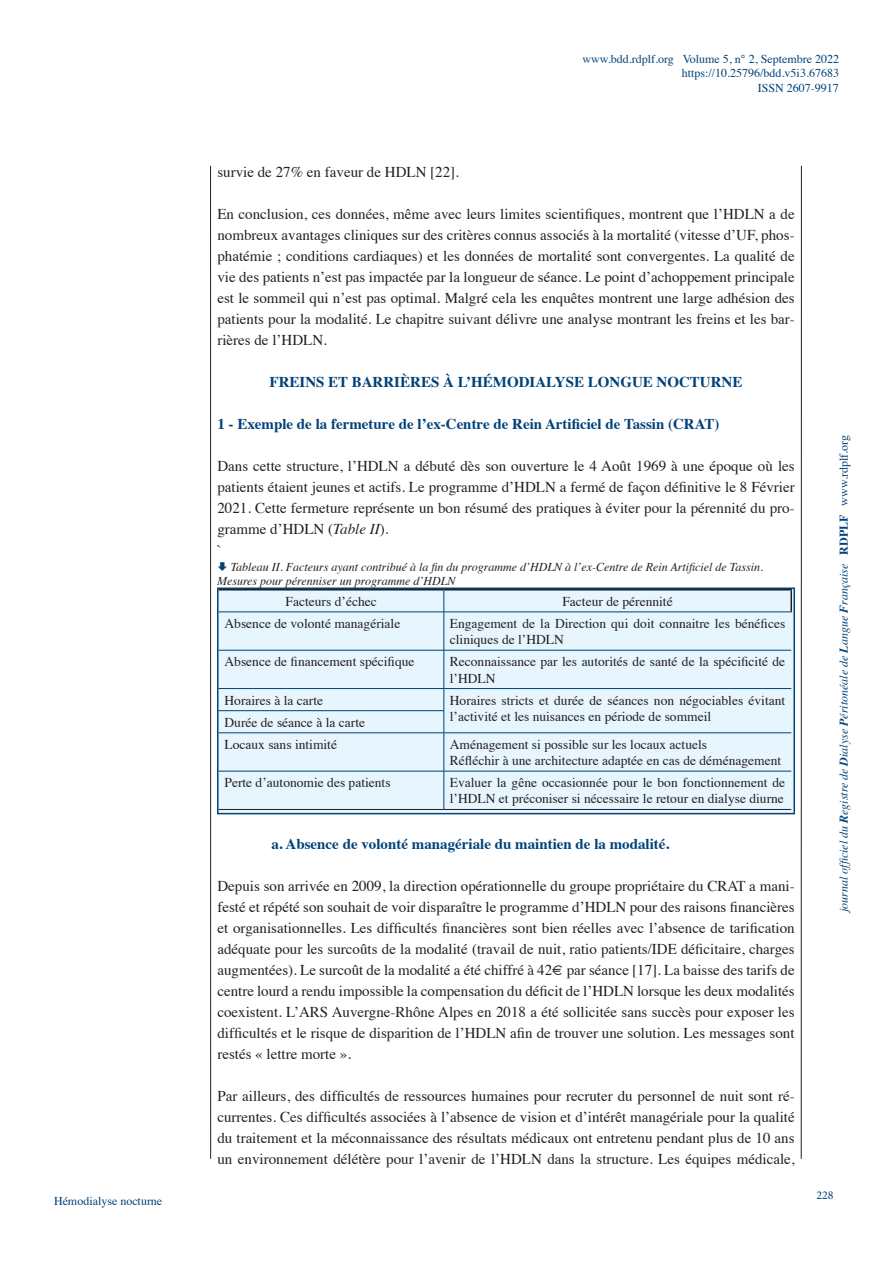
<style>
.page{position:relative;width:893px;height:1263px;background:#fff}
.page>*{position:absolute;margin:0;border:0;box-sizing:border-box;transform-origin:0 0}
.t1{font:15px/21px "Times";color:#231f20;text-align:justify}
.t2{font:700 15px "Times";color:#004279}
.t3{font:13.5px/16.2px "Times";color:#231f20}
.t4{font:italic 12px/14.4px "Times";color:#231f20}
.t5{font:12px "Times";color:#004279}
.t6{font:italic 12px "Times";color:#004279}
.t7{font:12px "Minion Pro";color:#004279}
.s1{font-style:italic}
.s2{font-weight:700}
.s3{font-weight:700;font-style:normal}
.s4{font-style:normal}
</style>
<div class="page">
<hr style="left:210px;top:166px;width:1px;height:993px;background:#231f20">
<hr style="left:801px;top:166px;width:1px;height:993px;background:#231f20">
<div style="left:218px;top:588px;width:576px;height:226px;background:#e6f5fe"></div>
<hr style="left:790px;top:590px;width:2px;height:22px;background:#231f20">
<svg style="left:444px;top:590px;width:1px;height:22px"></svg>
<hr style="left:219px;top:612px;width:225px;height:1px;background:#004279">
<hr style="left:444px;top:612px;width:348px;height:1px;background:#004279">
<hr style="left:444px;top:612px;width:1px;height:38px;background:#004279">
<hr style="left:219px;top:650px;width:225px;height:1px;background:#004279">
<hr style="left:444px;top:650px;width:347px;height:1px;background:#004279">
<hr style="left:444px;top:650px;width:1px;height:38px;background:#004279">
<hr style="left:219px;top:688px;width:225px;height:1px;background:#004279">
<hr style="left:444px;top:688px;width:347px;height:1px;background:#004279">
<hr style="left:219px;top:710px;width:225px;height:1px;background:#004279">
<svg style="left:444px;top:689px;width:1px;height:43px"></svg>
<hr style="left:219px;top:732px;width:225px;height:1px;background:#004279">
<hr style="left:444px;top:732px;width:347px;height:1px;background:#004279">
<hr style="left:444px;top:733px;width:1px;height:38px;background:#004279">
<hr style="left:219px;top:771px;width:225px;height:1px;background:#004279">
<hr style="left:444px;top:771px;width:347px;height:1px;background:#004279">
<hr style="left:444px;top:771px;width:1px;height:38px;background:#004279">
<hr style="left:219px;top:809px;width:225px;height:1px;background:#231f20">
<hr style="left:444px;top:809px;width:347px;height:1px;background:#231f20">
<div style="left:217px;top:587px;width:578px;height:227px;border:2px solid #004279"></div>
<p class="t5" style="left:54px;top:1189px;width:110px">Hémodialyse nocturne</p>
<p class="t5" style="left:583px;top:48px;width:258px">www.bdd.rdplf.org Volume 5, n° 2, Septembre 2022</p>
<p class="t5" style="left:682px;top:62px;width:159px">https://10.25796/bdd.v5i3.67683</p>
<p class="t5" style="left:758px;top:77px;width:82px">ISSN 2607-9917</p>
<p class="t1" style="left:217px;top:160px;width:243px">survie de 27% en faveur de HDLN [22].</p>
<p class="t1" style="left:217px;top:202px;width:579px">En conclusion, ces données, même avec leurs limites scientifiques, montrent que l’HDLN a de nombreux avantages cliniques sur des critères connus associés à la mortalité (vitesse d’UF, phos&shy;phatémie ; conditions cardiaques) et les données de mortalité sont convergentes. La qualité de vie des patients n’est pas impactée par la longueur de séance. Le point d’achoppement principale est le sommeil qui n’est pas optimal. Malgré cela les enquêtes montrent une large adhésion des patients pour la modalité. Le chapitre suivant délivre une analyse montrant les freins et les bar&shy;rières de l’HDLN.</p>
<p class="t2" style="left:270px;top:368px;width:474px">FREINS ET BARRIÈRES À L’HÉMODIALYSE LONGUE NOCTURNE</p>
<p class="t2" style="left:217px;top:410px;width:504px">1 - Exemple de la fermeture de l’ex-Centre de Rein Artificiel de Tassin (CRAT)</p>
<p class="t1" style="left:217px;top:454px;width:579px">Dans cette structure, l’HDLN a débuté dès son ouverture le 4 Août 1969 à une époque où les patients étaient jeunes et actifs. Le programme d’HDLN a fermé de façon définitive le 8 Février 2021. Cette fermeture représente un bon résumé des pratiques à éviter pour la pérennité du pro&shy;gramme d’HDLN (<span class="s1">Table II</span>).</p>
<p class="t1" style="left:217px;top:538px;width:6px">`</p>
<p class="t4" style="left:217px;top:559px;width:547px;text-indent:14px">Tableau II. Facteurs ayant contribué à la fin du programme d’HDLN à l’ex-Centre de Rein Artificiel de Tassin.<br>Mesures pour pérenniser un programme d’HDLN</p>
<p class="t3" style="left:286px;top:592px;width:93px">Facteurs d’échec</p>
<p class="t3" style="left:562px;top:592px;width:112px">Facteur de pérennité</p>
<p class="t3" style="left:225px;top:614px;width:177px">Absence de volonté managériale</p>
<p class="t3" style="left:450px;top:614px;width:337px">Engagement de la Direction qui doit connaitre les bénéfices cliniques de l’HDLN</p>
<p class="t3" style="left:225px;top:652px;width:192px">Absence de financement spécifique</p>
<p class="t3" style="left:450px;top:652px;width:337px">Reconnaissance par les autorités de santé de la spécificité de l’HDLN</p>
<p class="t3" style="left:225px;top:691px;width:100px">Horaires à la carte</p>
<p class="t3" style="left:450px;top:691px;width:337px">Horaires stricts et durée de séances non négociables évitant l’activité et les nuisances en période de sommeil</p>
<p class="t3" style="left:225px;top:713px;width:142px">Durée de séance à la carte</p>
<p class="t3" style="left:225px;top:735px;width:114px">Locaux sans intimité</p>
<p class="t3" style="left:450px;top:735px;width:259px">Aménagement si possible sur les locaux actuels</p>
<p class="t3" style="left:450px;top:751px;width:333px">Réfléchir à une architecture adaptée en cas de déménagement</p>
<p class="t3" style="left:225px;top:773px;width:168px">Perte d’autonomie des patients</p>
<p class="t3" style="left:450px;top:773px;width:337px">Evaluer la gêne occasionnée pour le bon fonctionnement de l’HDLN et préconiser si nécessaire le retour en dialyse diurne</p>
<p class="t2" style="left:271px;top:830px;width:399px">a. Absence de volonté managériale du maintien de la modalité.</p>
<p class="t1" style="left:217px;top:874px;width:579px">Depuis son arrivée en 2009, la direction opérationnelle du groupe propriétaire du CRAT a mani&shy;festé et répété son souhait de voir disparaître le programme d’HDLN pour des raisons financières et organisationnelles. Les difficultés financières sont bien réelles avec l’absence de tarification adéquate pour les surcoûts de la modalité (travail de nuit, ratio patients/IDE déficitaire, charges augmentées). Le surcoût de la modalité a été chiffré à 42€ par séance [17]. La baisse des tarifs de centre lourd a rendu impossible la compensation du déficit de l’HDLN lorsque les deux modalités coexistent. L’ARS Auvergne-Rhône Alpes en 2018 a été sollicitée sans succès pour exposer les difficultés et le risque de disparition de l’HDLN afin de trouver une solution. Les messages sont restés « lettre morte ».</p>
<p class="t1" style="left:217px;top:1084px;width:579px">Par ailleurs, des difficultés de ressources humaines pour recruter du personnel de nuit sont ré&shy;currentes. Ces difficultés associées à l’absence de vision et d’intérêt managériale pour la qualité du traitement et la méconnaissance des résultats médicaux ont entretenu pendant plus de 10 ans un environnement délétère pour l’avenir de l’HDLN dans la structure. Les équipes médicale,</p>
<p class="t6" style="left:833px;top:912px;width:478px;rotate:-90deg">journal officiel du <span class="s2">R</span>egistre de <span class="s2">D</span>ialyse <span class="s2">P</span>éritonéale de <span class="s2">L</span>angue <span class="s2">F</span>rançaise <span class="s3">RDPLF</span> <span class="s4">www.rdplf.org</span></p>
<p class="t7" style="left:816px;top:1187px;width:19px">228</p>
</div>
